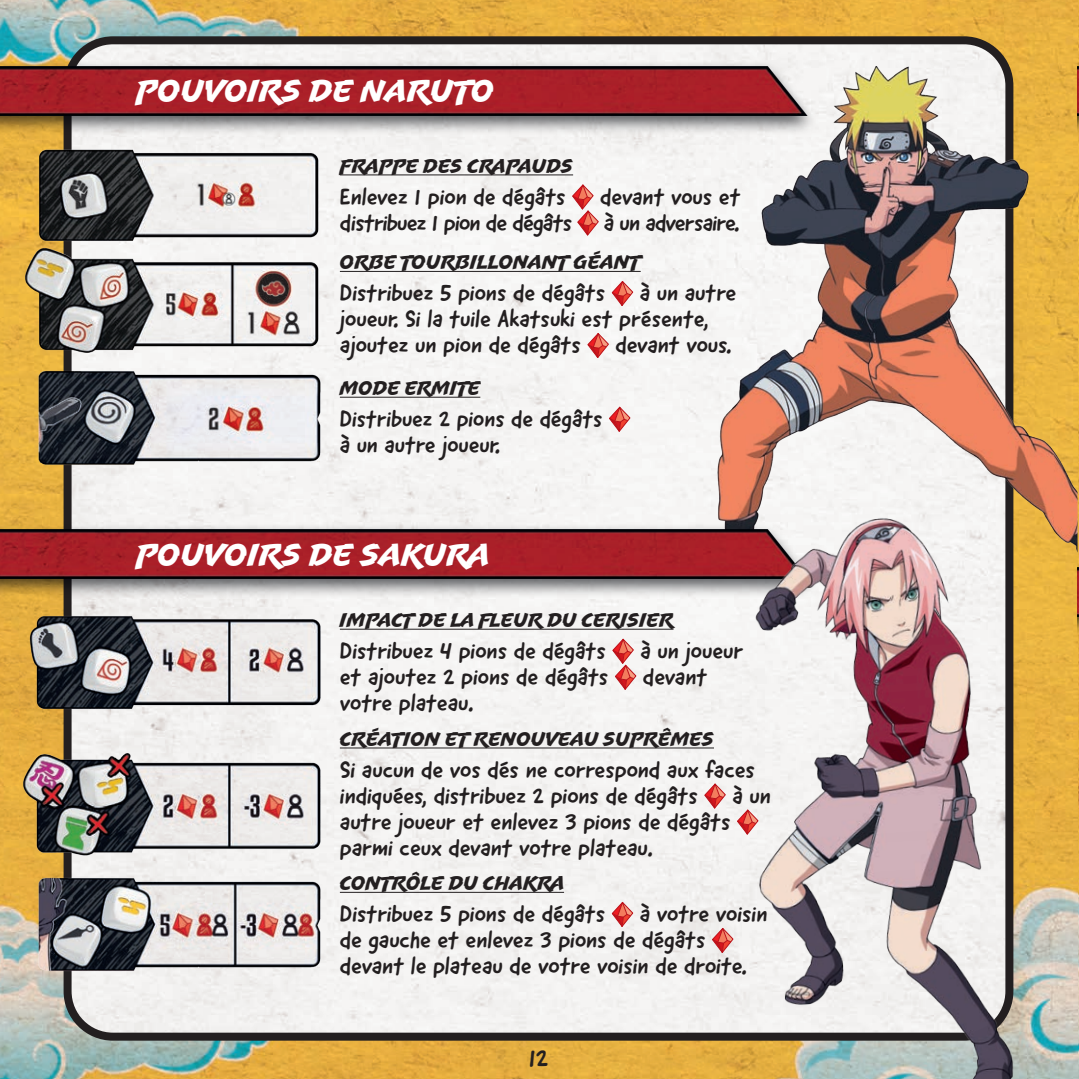
<style>
.page{position:relative;width:1079px;height:1079px;background:#fff}
.page>*{position:absolute;margin:0;border:0;box-sizing:border-box;transform-origin:0 0}
.t1{font:32px "Uppercut Angle";color:#fff}
.t2{font:26px "Good Dog New";color:#231f20}
.t3{font:24px/26px "Good Dog New";color:#231f20}
.t4{font:24px "Good Dog New";letter-spacing:-.03em;color:#231f20}
.t5{font:20px "Uppercut Angle";color:#231f20}
</style>
<div class="page">
<img style="left:0;top:0;width:1078px;height:1078px">
<div style="left:68px;top:40px;width:941px;height:996px;background:#f5f4f3"></div>
<img style="left:1077px;top:56px;width:1px;height:86px">
<img style="left:1077px;top:557px;width:1px;height:86px">
<hr style="left:340px;top:174px;width:233px;height:1px;background:#231f20">
<svg style="left:572px;top:182px;width:26px;height:56px"></svg>
<hr style="left:340px;top:628px;width:333px;height:1px;background:#231f20">
<svg style="left:612px;top:638px;width:24px;height:51px"></svg>
<hr style="left:340px;top:271px;width:300px;height:1px;background:#231f20">
<svg style="left:611px;top:281px;width:22px;height:25px"></svg>
<svg style="left:586px;top:333px;width:22px;height:25px"></svg>
<hr style="left:340px;top:747px;width:373px;height:1px;background:#231f20">
<hr style="left:340px;top:396px;width:140px;height:1px;background:#231f20">
<svg style="left:608px;top:404px;width:22px;height:30px"></svg>
<hr style="left:340px;top:891px;width:224px;height:1px;background:#231f20">
<svg style="left:611px;top:901px;width:22px;height:25px"></svg>
<img style="left:31px;top:369px;width:296px;height:100px">
<img style="left:31px;top:874px;width:296px;height:101px">
<img style="left:18px;top:142px;width:322px;height:227px">
<img style="left:11px;top:605px;width:326px;height:105px">
<img style="left:11px;top:750px;width:326px;height:109px">
<img style="left:0;top:56px;width:833px;height:86px">
<img style="left:684px;top:66px;width:393px;height:512px">
<img style="left:0;top:519px;width:670px;height:86px">
<img style="left:670px;top:484px;width:382px;height:594px">
<p class="t1" style="left:136px;top:73px;width:359px">POUVOIRS DE NARUTO</p>
<p class="t5" style="left:340px;top:154px;width:235px">FRAPPE DES CRAPAUDS</p>
<p class="t3" style="left:340px;top:183px;width:227px">Enlevez 1 pion de dégâts</p>
<p class="t3" style="left:600px;top:183px;width:142px">devant vous et</p>
<p class="t4" style="left:340px;top:207px;width:234px">distribuez 1 pion de dégâts</p>
<p class="t4" style="left:603px;top:207px;width:137px">à un adversaire.</p>
<p class="t5" style="left:340px;top:251px;width:302px">ORBE TOURBILLONANT GÉANT</p>
<p class="t3" style="left:340px;top:280px;width:267px">Distribuez 5 pions de dégâts</p>
<p class="t3" style="left:340px;top:280px;width:398px;text-indent:300px">à un autre joueur. Si la tuile Akatsuki est présente, ajoutez un pion de dégâts</p>
<p class="t3" style="left:615px;top:332px;width:118px">devant vous.</p>
<p class="t5" style="left:340px;top:376px;width:142px">MODE ERMITE</p>
<p class="t3" style="left:340px;top:405px;width:264px">Distribuez 2 pions de dégâts à un autre joueur.</p>
<p class="t1" style="left:136px;top:535px;width:355px">POUVOIRS DE SAKURA</p>
<p class="t5" style="left:340px;top:608px;width:335px">IMPACT DE LA FLEUR DU CERISIER</p>
<p class="t3" style="left:340px;top:637px;width:267px">Distribuez 4 pions de dégâts</p>
<p class="t3" style="left:640px;top:637px;width:104px">à un joueur</p>
<p class="t3" style="left:340px;top:663px;width:270px">et ajoutez 2 pions de dégâts</p>
<p class="t3" style="left:642px;top:663px;width:66px">devant</p>
<p class="t3" style="left:340px;top:689px;width:135px">votre plateau.</p>
<p class="t5" style="left:340px;top:727px;width:375px">CRÉATION ET RENOUVEAU SUPRÊMES</p>
<p class="t3" style="left:340px;top:756px;width:416px">Si aucun de vos dés ne correspond aux faces indiquées, distribuez 2 pions de dégâts</p>
<p class="t3" style="left:732px;top:782px;width:40px">à un</p>
<p class="t3" style="left:340px;top:808px;width:392px">autre joueur et enlevez 3 pions de dégâts parmi ceux devant votre plateau.</p>
<p class="t5" style="left:340px;top:871px;width:226px">CONTRÔLE DU CHAKRA</p>
<p class="t3" style="left:340px;top:900px;width:267px">Distribuez 5 pions de dégâts</p>
<p class="t3" style="left:340px;top:900px;width:429px;text-indent:300px">à votre voisin de gauche et enlevez 3 pions de dégâts devant le plateau de votre voisin de droite.</p>
<p class="t2" style="left:528px;top:1040px;width:21px">12</p>
</div>
